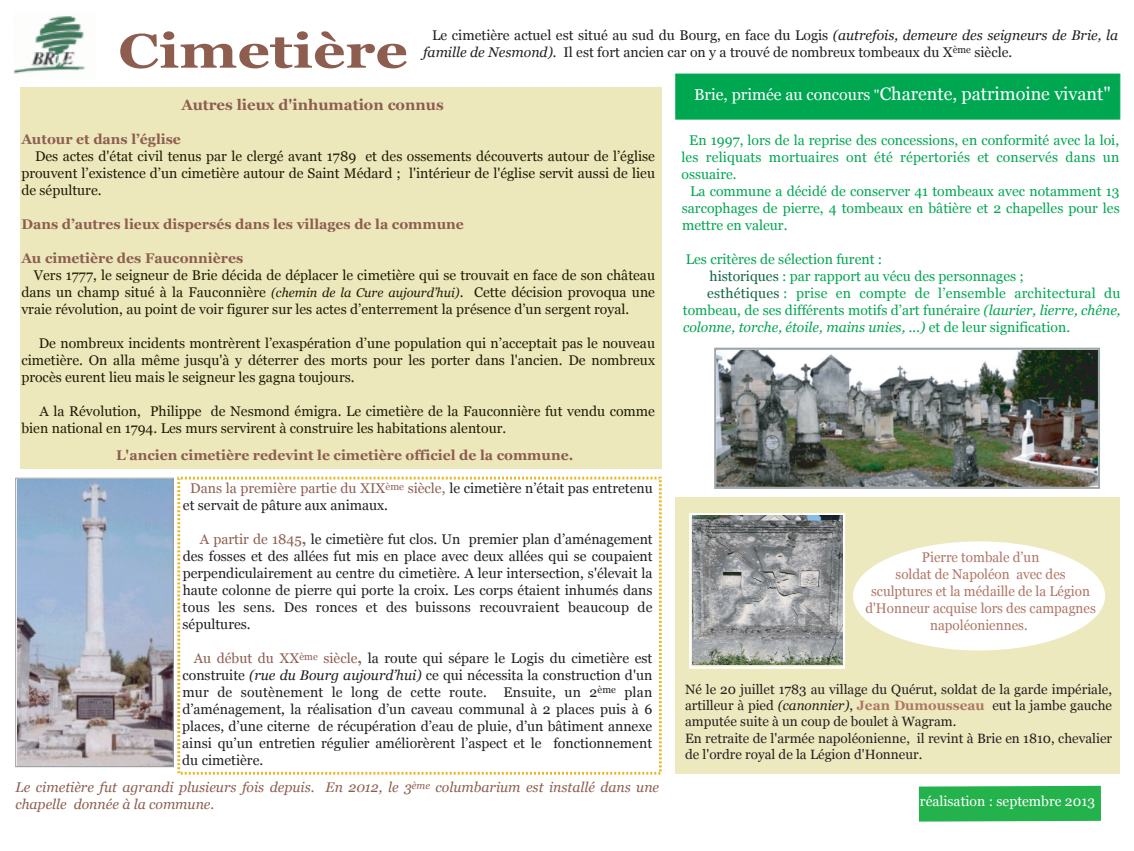
<style>
.page{position:relative;width:1134px;height:851px;background:#fff}
.page>*{position:absolute;margin:0;border:0;box-sizing:border-box;transform-origin:0 0}
.t1{font:700 48px "Georgia";color:#8d5e50;scale:1.19 1}
.t2{font:18px "Georgia";color:#fff}
.t3{font:700 15px "Georgia";color:#8d5e4f}
.t4{font:14px/17px "Georgia";color:#231f20}
.t5{font:14px/17px "Georgia";color:#1f1c05;text-align:justify}
.t6{font:14px/17px "Georgia";color:#00a751;text-align:justify}
.t7{font:700 14px "Georgia";color:#8d5e4f}
.t8{font:14px/17px "Georgia";color:#af7664;text-align:center;scale:.96 1}
.t9{font:italic 14px/17px "Georgia";color:#8d5e4f}
.t10{font:italic 14px "Georgia";color:#00a751}
.t11{font:14px "Georgia";color:#fff}
.t12{font:13.5px/16px "Georgia";color:#231f20}
.s1{font-style:italic}
.s2{font-size:16px}
.s3{font-size:14px}
.s4{color:#126644}
.s5{font-style:normal}
.s6{font-style:italic;font-size:12.8px}
.s7{color:#8e6050}
.s8{color:#8d5e4f}
.s9{font-weight:700;color:#8d5e4f}
.s10{font-weight:700;color:#af7664}
</style>
<div class="page">
<div style="left:20px;top:87px;width:641px;height:381px;background:#ece8ba"></div>
<img style="left:13px;top:16px;width:72px;height:58px">
<div style="left:675px;top:74px;width:445px;height:46px;background:#00a751;border:1px solid #00a750"></div>
<div style="left:177px;top:476px;width:485px;height:298px;border:3px dashed #ecb721"></div>
<div style="left:675px;top:498px;width:444px;height:276px;background:#ece8ba"></div>
<div style="left:853px;top:541px;width:252px;height:109px;background:#fff;border-radius:50%"></div>
<div style="left:919px;top:785px;width:182px;height:36px;background:#23b24b"></div>
<div style="left:689px;top:513px;width:156px;height:155px;border:2px solid #fff"></div>
<svg style="left:15px;top:477px;width:159px;height:290px;background:#a1acbd"></svg>
<img style="left:717px;top:350px;width:380px;height:136px">
<div style="left:714px;top:347px;width:386px;height:142px;border:2px solid #9ea5ab"></div>
<img style="left:692px;top:515px;width:150px;height:149px">
<p class="t4" style="left:423px;top:26px;width:697px;text-indent:9px">Le cimetière actuel est situé au sud du Bourg, en face du Logis <span class="s1">(autrefois, demeure des seigneurs de Brie, la famille de Nesmond).</span> Il est fort ancien car on y a trouvé de nombreux tombeaux du X<sup>ème</sup> siècle.</p>
<p class="t2" style="left:694px;top:84px;width:418px"><span class="s2">Brie, primée au concours</span> <span class="s3">"</span>Charente, patrimoine vivant"</p>
<p class="t6" style="left:681px;top:131px;width:439px;text-indent:8px">En 1997, lors de la reprise des concessions, en conformité avec la loi, les reliquats mortuaires ont été répertoriés et conservés dans un ossuaire.</p>
<p class="t6" style="left:682px;top:182px;width:439px;text-indent:8px">La commune a décidé de conserver 41 tombeaux avec notamment 13 sarcophages de pierre, 4 tombeaux en bâtière et 2 chapelles pour les mettre en valeur.</p>
<p class="t6" style="left:686px;top:250px;width:198px">Les critères de sélection furent :</p>
<p class="t6" style="left:709px;top:267px;width:316px"><span class="s4">historiques</span> : par rapport au vécu des personnages ;</p>
<p class="t6" style="left:707px;top:284px;width:415px"><span class="s4">esthétiques</span> : prise en compte de l’ensemble architectural du</p>
<p class="t6" style="left:683px;top:301px;width:439px">tombeau, de ses différents motifs d’art funéraire <span class="s1">(laurier, lierre, chêne,</span></p>
<p class="t10" style="left:683px;top:319px;width:389px">colonne, torche, étoile, mains unies, ...) <span class="s5">et de leur signification.</span></p>
<h1 class="t1" style="left:118px;top:24px;width:245px">Cimetière</h1>
<p class="t3" style="left:181px;top:96px;width:264px">Autres lieux d'inhumation connus</p>
<p class="t7" style="left:21px;top:131px;width:161px">Autour et dans l’église</p>
<p class="t5" style="left:21px;top:148px;width:635px;text-indent:14px">Des actes d'état civil tenus par le clergé avant 1789 et des ossements découverts autour de l’église prouvent l’existence d’un cimetière autour de Saint Médard ; l'intérieur de l'église servit aussi de lieu de sépulture.</p>
<p class="t7" style="left:21px;top:216px;width:444px">Dans d’autres lieux dispersés dans les villages de la commune</p>
<p class="t7" style="left:21px;top:250px;width:223px">Au cimetière des Fauconnières</p>
<p class="t5" style="left:21px;top:267px;width:635px;text-indent:13px">Vers 1777, le seigneur de Brie décida de déplacer le cimetière qui se trouvait en face de son château dans un champ situé à la Fauconnière <span class="s6">(chemin de la Cure aujourd’hui)</span>. Cette décision provoqua une vraie révolution, au point de voir figurer sur les actes d’enterrement la présence d’un sergent royal.</p>
<p class="t5" style="left:21px;top:335px;width:635px;text-indent:17px">De nombreux incidents montrèrent l’exaspération d’une population qui n’acceptait pas le nouveau cimetière. On alla même jusqu'à y déterrer des morts pour les porter dans l'ancien. De nombreux procès eurent lieu mais le seigneur les gagna toujours.</p>
<p class="t5" style="left:21px;top:403px;width:635px;text-indent:18px">A la Révolution, Philippe de Nesmond émigra. Le cimetière de la Fauconnière fut vendu comme bien national en 1794. Les murs servirent à construire les habitations alentour.</p>
<p class="t7" style="left:116px;top:447px;width:459px">L'ancien cimetière redevint le cimetière officiel de la commune.</p>
<p class="t4" style="left:183px;top:479px;width:471px;text-indent:7px"><span class="s7">Dans la première partie du XIX</span><sup>ème</sup> <span class="s7">siècle,</span> le cimetière n’était pas entretenu et servait de pâture aux animaux.</p>
<p class="t4" style="left:183px;top:530px;width:472px;text-align:justify;text-indent:17px"><span class="s8">A partir de 1845</span><span class="s9">,</span> le cimetière fut clos. Un premier plan d’aménagement des fosses et des allées fut mis en place avec deux allées qui se coupaient perpendiculairement au centre du cimetière. A leur intersection, s'élevait la haute colonne de pierre qui porte la croix. Les corps étaient inhumés dans tous les sens. Des ronces et des buissons recouvraient beaucoup de sépultures.</p>
<p class="t4" style="left:182px;top:649px;width:472px;text-align:justify;text-indent:11px"><span class="s8">Au début du XX</span><sup>ème</sup> <span class="s8">siècle</span><span class="s9">,</span> la route qui sépare le Logis du cimetière est construite <span class="s1">(rue du Bourg aujourd’hui)</span> ce qui nécessita la construction d'un mur de soutènement le long de cette route. Ensuite, un 2<sup>ème</sup> plan d’aménagement, la réalisation d’un caveau communal à 2 places puis à 6 places, d’une citerne de récupération d’eau de pluie, d’un bâtiment annexe ainsi qu’un entretien régulier améliorèrent l’aspect et le fonctionnement du cimetière.</p>
<p class="t9" style="left:15px;top:778px;width:645px">Le cimetière fut agrandi plusieurs fois depuis. En 2012, le 3<sup>ème</sup> columbarium est installé dans une chapelle donnée à la commune.</p>
<p class="t8" style="left:865px;top:548px;width:242px">Pierre tombale d’un<br>soldat de Napoléon avec des sculptures et la médaille de la Légion d'Honneur acquise lors des campagnes napoléoniennes.</p>
<p class="t12" style="left:685px;top:681px;width:429px">Né le 20 juillet 1783 au village du Quérut, soldat de la garde impériale, artilleur à pied <span class="s1">(canonnier)</span>, <span class="s10">Jean Dumousseau</span> eut la jambe gauche amputée suite à un coup de boulet à Wagram.<br>En retraite de l'armée napoléonienne, il revint à Brie en 1810, chevalier de l'ordre royal de la Légion d'Honneur.</p>
<p class="t11" style="left:920px;top:793px;width:177px">réalisation : septembre 2013</p>
</div>
